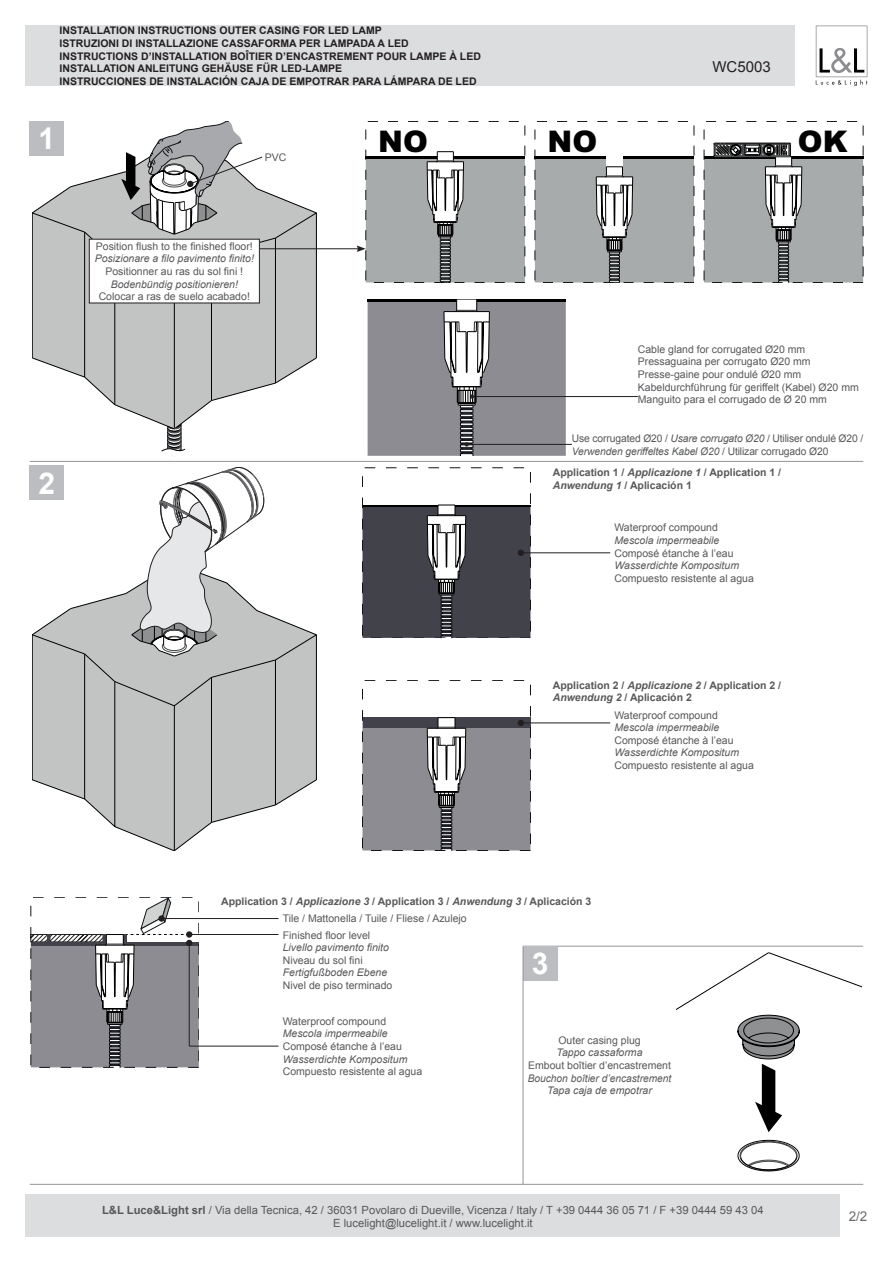
<style>
.page{position:relative;width:893px;height:1263px;background:#fff}
.page>*{position:absolute;margin:0;border:0;box-sizing:border-box;transform-origin:0 0}
.t1{font:700 30px "Arial";color:#fff}
.t2{font:900 29.85px "Arial";color:#000001}
.t3{font:15px "Arial";color:#231f20}
.t4{font:13.5px "Arial";color:#6c6d70}
.t5{font:11.25px "Arial";color:#57585a}
.t6{font:10.5px "Arial";color:#57585a}
.t7{font:italic 10.5px "Arial";color:#57585a}
.t8{font:700 10.5px "Arial";color:#231f20}
.t9{font:700 10.5px "Arial";color:#57585a}
.s1{font-style:italic}
.s2{font-style:normal}
.s3{font-weight:700}
</style>
<div class="page">
<div style="left:26px;top:26px;width:769px;height:60px;background:#dcdddf"></div>
<svg style="left:816px;top:26px;width:51px;height:60px"></svg>
<div style="left:26px;top:1194px;width:814px;height:43px;background:#dcdddf"></div>
<svg style="left:32px;top:624px;width:39px;height:171px;background:#bfc0c0"></svg>
<svg style="left:71px;top:604px;width:14px;height:196px;background:#b7b8b8"></svg>
<svg style="left:85px;top:467px;width:231px;height:384px"></svg>
<svg style="left:537px;top:157px;width:155px;height:124px;background:#a5a8a8"></svg>
<svg style="left:704px;top:143px;width:159px;height:140px;background:#a3a5a5"></svg>
<hr style="left:30px;top:461px;width:833px;height:1px;background:#939598">
<hr style="left:30px;top:1184px;width:833px;height:1px;background:#939598">
<svg style="left:676px;top:952px;width:185px;height:220px"></svg>
<hr style="left:523px;top:946px;width:340px;height:1px;background:#939598">
<div style="left:523px;top:946px;width:34px;height:34px;background:#bcbdc0"></div>
<hr style="left:523px;top:946px;width:1px;height:238px;background:#939598">
<div style="left:30px;top:121px;width:34px;height:34px;background:#bcbdc0"></div>
<div style="left:30px;top:466px;width:34px;height:34px;background:#bcbdc0"></div>
<hr style="left:259px;top:248px;width:100px;height:1px;background:#231f20">
<svg style="left:357px;top:152px;width:168px;height:131px;background:#a8abab"></svg>
<hr style="left:521px;top:553px;width:89px;height:1px;background:#231f20">
<svg style="left:362px;top:482px;width:168px;height:156px"></svg>
<hr style="left:521px;top:723px;width:89px;height:1px;background:#231f20">
<svg style="left:362px;top:694px;width:168px;height:157px"></svg>
<svg style="left:31px;top:898px;width:168px;height:170px"></svg>
<div style="left:186px;top:931px;width:6px;height:7px;background:#231f20;border-radius:50%"></div>
<hr style="left:189px;top:1046px;width:90px;height:1px;background:#231f20">
<hr style="left:162px;top:918px;width:117px;height:1px;background:#231f20">
<hr style="left:189px;top:934px;width:90px;height:1px;background:#231f20">
<hr style="left:189px;top:943px;width:1px;height:103px;background:#231f20">
<svg style="left:32px;top:121px;width:284px;height:336px"></svg>
<div style="left:265px;top:151px;width:25px;height:12px;background:#fff"></div>
<hr style="left:472px;top:396px;width:166px;height:1px;background:#231f20">
<hr style="left:467px;top:444px;width:105px;height:1px;background:#231f20">
<svg style="left:368px;top:299px;width:198px;height:157px;background:#8e8e93"></svg>
<p class="t8" style="left:60px;top:24px;width:324px">INSTALLATION INSTRUCTIONS OUTER CASING FOR LED LAMP</p>
<p class="t8" style="left:60px;top:36px;width:351px">ISTRUZIONI DI INSTALLAZIONE CASSAFORMA PER LAMPADA A LED</p>
<p class="t8" style="left:60px;top:49px;width:423px">INSTRUCTIONS D’INSTALLATION BOÎTIER D’ENCASTREMENT POUR LAMPE À LED</p>
<p class="t8" style="left:60px;top:62px;width:284px">INSTALLATION ANLEITUNG GEHÄUSE FÜR LED-LAMPE</p>
<p class="t8" style="left:60px;top:74px;width:419px">INSTRUCCIONES DE INSTALACIÓN CAJA DE EMPOTRAR PARA LÁMPARA DE LED</p>
<p class="t3" style="left:712px;top:56px;width:60px">WC5003</p>
<p class="t1" style="left:38px;top:119px;width:18px">1</p>
<p class="t6" style="left:265px;top:150px;width:23px">PVC</p>
<p class="t2" style="left:378px;top:119px;width:51px">NO</p>
<p class="t2" style="left:547px;top:119px;width:51px">NO</p>
<p class="t2" style="left:798px;top:119px;width:51px">OK</p>
<p class="t6" style="left:96px;top:239px;width:158px">Position flush to the finished floor!</p>
<p class="t7" style="left:95px;top:252px;width:161px">Posizionare a filo pavimento finito!</p>
<p class="t6" style="left:105px;top:264px;width:139px">Positionner au ras du sol fini !</p>
<p class="t7" style="left:111px;top:277px;width:129px">Bodenbündig positionieren!</p>
<p class="t6" style="left:99px;top:290px;width:153px">Colocar a ras de suelo acabado!</p>
<p class="t6" style="left:638px;top:342px;width:169px">Cable gland for corrugated Ø20 mm</p>
<p class="t6" style="left:638px;top:355px;width:174px">Pressaguaina per corrugato Ø20 mm</p>
<p class="t6" style="left:638px;top:367px;width:165px">Presse-gaine pour ondulé Ø20 mm</p>
<p class="t6" style="left:638px;top:380px;width:222px">Kabeldurchführung für geriffelt (Kabel) Ø20 mm</p>
<p class="t6" style="left:638px;top:393px;width:191px">Manguito para el corrugado de Ø 20 mm</p>
<p class="t6" style="left:572px;top:431px;width:293px">Use corrugated Ø20 / <span class="s1">Usare corrugato Ø20</span> / Utiliser ondulé Ø20 /</p>
<p class="t7" style="left:572px;top:444px;width:258px">Verwenden geriffeltes Kabel Ø20 <span class="s2">/ Utilizar corrugado Ø20</span></p>
<p class="t1" style="left:38px;top:463px;width:18px">2</p>
<p class="t9" style="left:553px;top:465px;width:230px">Application 1 / <span class="s1">Applicazione 1</span> / Application 1 /</p>
<p class="t9" style="left:553px;top:478px;width:141px"><span class="s1">Anwendung 1</span> / Aplicación 1</p>
<p class="t6" style="left:614px;top:521px;width:105px">Waterproof compound</p>
<p class="t7" style="left:614px;top:533px;width:107px">Mescola impermeabile</p>
<p class="t6" style="left:614px;top:546px;width:121px">Composé étanche à l’eau</p>
<p class="t7" style="left:614px;top:559px;width:126px">Wasserdichte Kompositum</p>
<p class="t6" style="left:614px;top:571px;width:141px">Compuesto resistente al agua</p>
<p class="t9" style="left:553px;top:678px;width:230px">Application 2 / <span class="s1">Applicazione 2</span> / Application 2 /</p>
<p class="t9" style="left:553px;top:690px;width:141px"><span class="s1">Anwendung 2</span> / Aplicación 2</p>
<p class="t6" style="left:614px;top:708px;width:105px">Waterproof compound</p>
<p class="t7" style="left:614px;top:721px;width:107px">Mescola impermeabile</p>
<p class="t6" style="left:614px;top:733px;width:121px">Composé étanche à l’eau</p>
<p class="t7" style="left:614px;top:746px;width:126px">Wasserdichte Kompositum</p>
<p class="t6" style="left:614px;top:758px;width:141px">Compuesto resistente al agua</p>
<p class="t9" style="left:221px;top:895px;width:372px">Application 3 / <span class="s1">Applicazione 3</span> / Application 3 / <span class="s1">Anwendung 3</span> / Aplicación 3</p>
<p class="t6" style="left:283px;top:912px;width:186px">Tile / Mattonella / Tuile / Fliese / Azulejo</p>
<p class="t6" style="left:283px;top:928px;width:89px">Finished floor level</p>
<p class="t7" style="left:283px;top:941px;width:108px">Livello pavimento finito</p>
<p class="t6" style="left:283px;top:953px;width:81px">Niveau du sol fini</p>
<p class="t7" style="left:283px;top:966px;width:106px">Fertigfußboden Ebene</p>
<p class="t6" style="left:283px;top:978px;width:111px">Nivel de piso terminado</p>
<p class="t6" style="left:283px;top:1014px;width:105px">Waterproof compound</p>
<p class="t7" style="left:283px;top:1027px;width:107px">Mescola impermeabile</p>
<p class="t6" style="left:283px;top:1039px;width:121px">Composé étanche à l’eau</p>
<p class="t7" style="left:283px;top:1052px;width:126px">Wasserdichte Kompositum</p>
<p class="t6" style="left:283px;top:1064px;width:141px">Compuesto resistente al agua</p>
<p class="t1" style="left:532px;top:943px;width:18px">3</p>
<p class="t6" style="left:558px;top:1033px;width:84px">Outer casing plug</p>
<p class="t7" style="left:557px;top:1046px;width:87px">Tappo cassaforma</p>
<p class="t6" style="left:528px;top:1058px;width:144px">Embout boîtier d’encastrement</p>
<p class="t7" style="left:528px;top:1071px;width:145px">Bouchon boîtier d’encastrement</p>
<p class="t7" style="left:547px;top:1084px;width:106px">Tapa caja de empotrar</p>
<p class="t5" style="left:102px;top:1203px;width:663px"><span class="s3">L&amp;L Luce&amp;Light srl</span> / Via della Tecnica, 42 / 36031 Povolaro di Dueville, Vicenza / Italy / T +39 0444 36 05 71 / F +39 0444 59 43 04</p>
<p class="t5" style="left:333px;top:1216px;width:201px">E lucelight@lucelight.it / www.lucelight.it</p>
<p class="t4" style="left:849px;top:1207px;width:20px">2/2</p>
</div>
